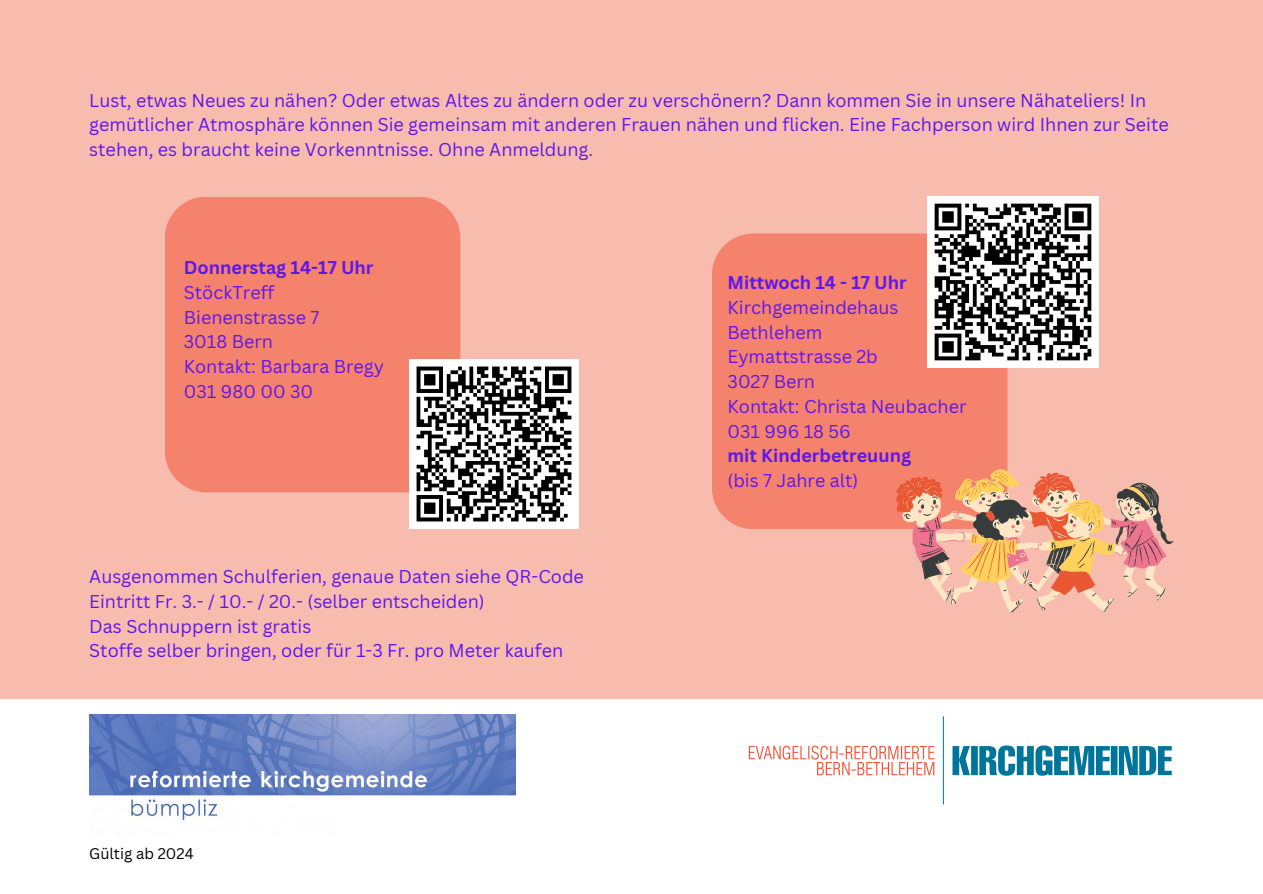
<style>
.page{position:relative;width:1263px;height:894px;background:#fff}
.page>*{position:absolute;margin:0;border:0;box-sizing:border-box;transform-origin:0 0}
.t1{font:18px/24.8px "Canva Sans";color:#5e17eb}
.t2{font:700 18px "Canva Sans";color:#5e17eb}
.t3{font:15px "Canva Sans";color:#000}
</style>
<div class="page">
<img style="left:748px;top:716px;width:424px;height:89px">
<div style="left:0;top:0;width:1263px;height:698px;background:#f8bcaf"></div>
<div style="left:712px;top:233px;width:295px;height:296px;background:#f4826d;border-radius:42px"></div>
<div style="left:165px;top:196px;width:295px;height:296px;background:#f4826d;border-radius:42px"></div>
<img style="left:410px;top:360px;width:169px;height:168px">
<img style="left:927px;top:196px;width:171px;height:171px">
<svg style="left:896px;top:469px;width:278px;height:144px"></svg>
<img style="left:89px;top:714px;width:427px;height:106px">
<p class="t1" style="left:89px;top:87px;width:1081px">Lust, etwas Neues zu nähen? Oder etwas Altes zu ändern oder zu verschönern? Dann kommen Sie in unsere Nähateliers! In gemütlicher Atmosphäre können Sie gemeinsam mit anderen Frauen nähen und flicken. Eine Fachperson wird Ihnen zur Seite stehen, es braucht keine Vorkenntnisse. Ohne Anmeldung.</p>
<p class="t2" style="left:184px;top:255px;width:191px">Donnerstag 14-17 Uhr</p>
<p class="t1" style="left:184px;top:279px;width:92px">StöckTreff</p>
<p class="t1" style="left:184px;top:304px;width:137px">Bienenstrasse 7</p>
<p class="t1" style="left:184px;top:329px;width:91px">3018 Bern</p>
<p class="t1" style="left:184px;top:354px;width:202px">Kontakt: Barbara Bregy</p>
<p class="t1" style="left:184px;top:378px;width:131px">031 980 00 30</p>
<p class="t1" style="left:89px;top:563px;width:496px">Ausgenommen Schulferien, genaue Daten siehe QR-Code</p>
<p class="t1" style="left:89px;top:588px;width:397px">Eintritt Fr. 3.- / 10.- / 20.- (selber entscheiden)</p>
<p class="t1" style="left:89px;top:613px;width:223px">Das Schnuppern ist gratis</p>
<p class="t1" style="left:89px;top:638px;width:475px">Stoffe selber bringen, oder fü r 1-3 Fr. pro Meter kaufen</p>
<p class="t3" style="left:89px;top:842px;width:106px">Gültig ab 2024</p>
<p class="t2" style="left:728px;top:270px;width:181px">Mittwoch 14 - 17 Uhr</p>
<p class="t1" style="left:728px;top:294px;width:172px">Kirchgemeindehaus<br>Bethlehem</p>
<p class="t1" style="left:728px;top:344px;width:152px">Eymattstrasse 2b</p>
<p class="t1" style="left:728px;top:368px;width:89px">3027 Bern</p>
<p class="t1" style="left:728px;top:393px;width:240px">Kontakt: Christa Neubacher</p>
<p class="t1" style="left:728px;top:418px;width:125px">031 996 18 56</p>
<p class="t2" style="left:728px;top:443px;width:185px">mit Kinderbetreuung</p>
<p class="t1" style="left:728px;top:467px;width:132px">(bis 7 Jahre alt)</p>
</div>
